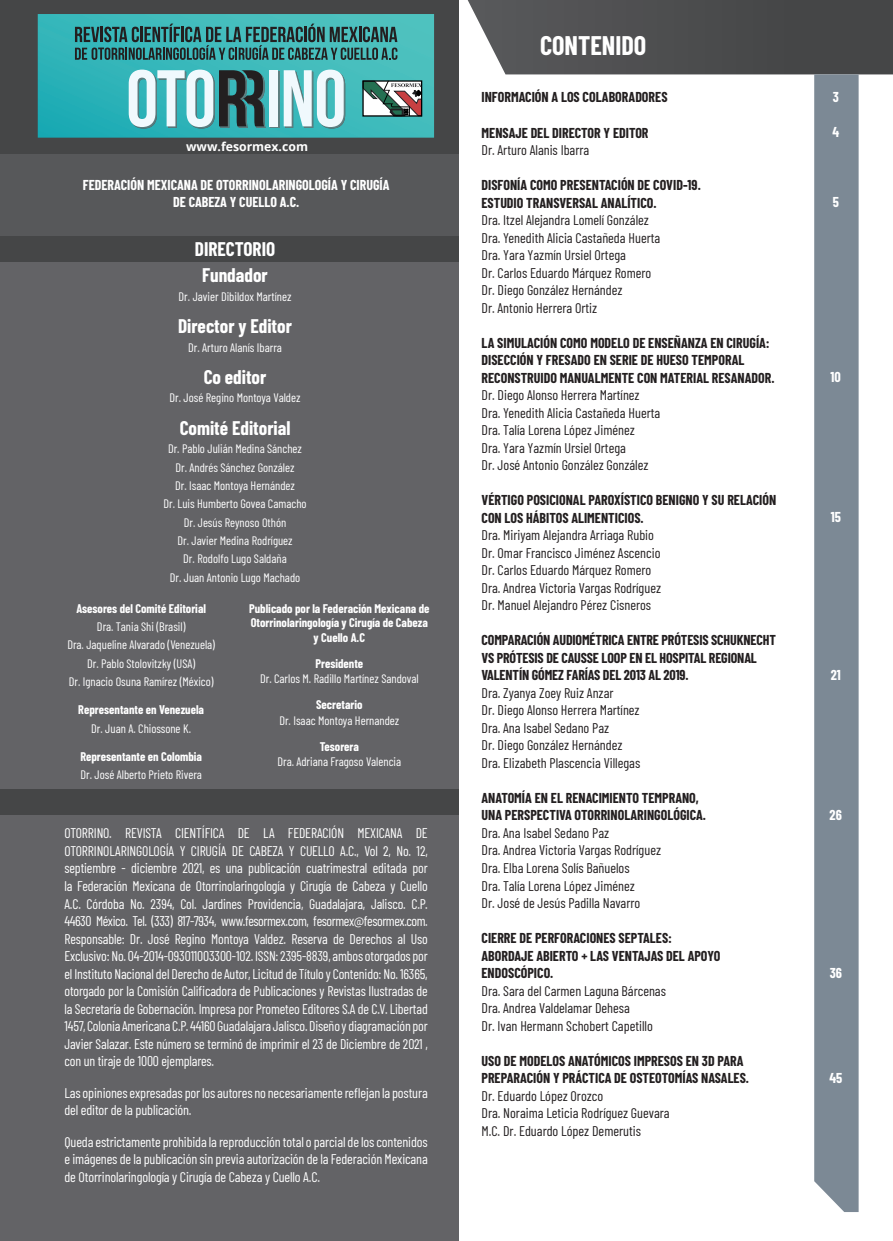
<style>
.page{position:relative;width:893px;height:1241px;background:#fff}
.page>*{position:absolute;margin:0;border:0;box-sizing:border-box;transform-origin:0 0}
.t1{font:700 26.25px "Barlow Condensed";color:#fff}
.t2{font:700 19.25px "Barlow Condensed";color:#fff}
.t3{font:14px/17.5px "Barlow Condensed";letter-spacing:-.01em;color:#fff;text-align:justify}
.t4{font:14px/17.5px "Barlow Condensed";color:#231f20}
.t5{font:700 14px/17.5px "Barlow Condensed";color:#231f20}
.t6{font:700 14px/17.5px "Barlow Condensed";color:#fff;text-align:center}
.t7{font:12.25px/18.4px "Barlow Condensed";color:#fff;text-align:center}
.t8{font:700 12.25px/14.7px "Barlow Condensed";color:#fff;text-align:center}
.t9{font:700 12.25px "Open Sans";color:#fff}
</style>
<div class="page">
<div style="left:0;top:0;width:459px;height:162px;background:#454647"></div>
<svg style="left:38px;top:14px;width:396px;height:124px;background:#37b6b9"></svg>
<div style="left:270px;top:72px;width:9px;height:56px;background:#f0f9fd"></div>
<svg style="left:75px;top:24px;width:322px;height:36px;background:#357e7f"></svg>
<div style="left:269px;top:70px;width:9px;height:56px;background:#f0f9fd"></div>
<svg style="left:284px;top:70px;width:61px;height:58px;background:#b0dadd"></svg>
<svg style="left:129px;top:70px;width:137px;height:58px;background:#73a6a9"></svg>
<svg style="left:468px;top:0;width:425px;height:74px;background:#535455"></svg>
<div style="left:0;top:260px;width:459px;height:980px;background:#636366"></div>
<div style="left:0;top:155px;width:459px;height:81px;background:#57585a"></div>
<div style="left:0;top:236px;width:459px;height:26px;background:#454647"></div>
<div style="left:0;top:789px;width:459px;height:25px;background:#454647"></div>
<svg style="left:814px;top:74px;width:45px;height:1137px;background:#7f8b97"></svg>
<svg style="left:362px;top:80px;width:60px;height:37px;background:#8d908b"></svg>
<p class="t9" style="left:186px;top:138px;width:123px">www.fesormex.com</p>
<p class="t6" style="left:83px;top:175px;width:308px">FEDERACIÓN MEXICANA DE OTORRINOLARINGOLOGÍA Y CIRUGÍA<br>DE CABEZA Y CUELLO A.C.</p>
<h2 class="t2" style="left:195px;top:235px;width:82px">DIRECTORIO</h2>
<h2 class="t2" style="left:202px;top:262px;width:67px">Fundador</h2>
<p class="t7" style="left:179px;top:286px;width:114px">Dr. Javier Dibildox Martínez</p>
<h2 class="t2" style="left:178px;top:312px;width:115px">Director y Editor</h2>
<p class="t7" style="left:188px;top:337px;width:95px">Dr. Arturo Alanís Ibarra</p>
<h2 class="t2" style="left:204px;top:363px;width:64px">Co editor</h2>
<p class="t7" style="left:169px;top:388px;width:133px">Dr. José Regino Montoya Valdez</p>
<h2 class="t2" style="left:180px;top:414px;width:112px">Comité Editorial</h2>
<p class="t7" style="left:163px;top:438px;width:145px">Dr. Pablo Julián Medina Sánchez<br>Dr. Andrés Sánchez González<br>Dr. Isaac Montoya Hernández<br>Dr. Luis Humberto Govea Camacho<br>Dr. Jesús Reynoso Othón<br>Dr. Javier Medina Rodríguez<br>Dr. Rodolfo Lugo Saldaña<br>Dr. Juan Antonio Lugo Machado</p>
<p class="t8" style="left:76px;top:600px;width:131px">Asesores del Comité Editorial</p>
<p class="t7" style="left:67px;top:616px;width:149px">Dra. Tania Shi (Brasil)<br>Dra. Jaqueline Alvarado (Venezuela)<br>Dr. Pablo Stolovitzky (USA)<br>Dr. Ignacio Osuna Ramírez (México)</p>
<p class="t8" style="left:78px;top:701px;width:127px">Representante en Venezuela</p>
<p class="t7" style="left:91px;top:718px;width:101px">Dr. Juan A. Chiossone K.</p>
<p class="t8" style="left:80px;top:748px;width:123px">Representante en Colombia</p>
<p class="t7" style="left:80px;top:764px;width:123px">Dr. José Alberto Prieto Rivera</p>
<p class="t8" style="left:249px;top:600px;width:182px">Publicado por la Federación Mexicana de<br>Otorrinolaringología y Cirugía de Cabeza y Cuello A.C</p>
<p class="t8" style="left:315px;top:655px;width:49px">Presidente</p>
<p class="t7" style="left:260px;top:668px;width:160px">Dr. Carlos M. Radillo Martínez Sandoval</p>
<p class="t8" style="left:316px;top:696px;width:48px">Secretario</p>
<p class="t7" style="left:279px;top:710px;width:121px">Dr. Isaac Montoya Hernandez</p>
<p class="t8" style="left:320px;top:738px;width:41px">Tesorera</p>
<p class="t7" style="left:277px;top:751px;width:125px">Dra. Adriana Fragoso Valencia</p>
<p class="t3" style="left:64px;top:823px;width:365px">OTORRINO. REVISTA CIENTÍFICA DE LA FEDERACIÓN MEXICANA DE OTORRINOLARINGOLOGÍA Y CIRUGÍA DE CABEZA Y CUELLO A.C., Vol 2, No. 12, septiembre - diciembre 2021, es una publicación cuatrimestral editada por la Federación Mexicana de Otorrinolaringología y Cirugía de Cabeza y Cuello A.C. Córdoba No. 2394, Col. Jardines Providencia, Guadalajara, Jalisco. C.P.<br>44630 México. Tel. (333) 817-7934, www.fesormex.com, fesormex@fesormex.com.<br>Responsable: Dr. José Regino Montoya Valdez. Reserva de Derechos al Uso Exclusivo: No. 04-2014-093011003300-102. ISSN: 2395-8839, ambos otorgados por el Instituto Nacional del Derecho de Autor, Licitud de Título y Contenido: No. 16365, otorgado por la Comisión Calificadora de Publicaciones y Revistas Ilustradas de la Secretaría de Gobernación. Impresa por Prometeo Editores S.A de C.V. Libertad 1457, Colonia Americana C.P. 44160 Guadalajara Jalisco. Diseño y diagramación por Javier Salazar. Este número se terminó de imprimir el 23 de Diciembre de 2021 , con un tiraje de 1000 ejemplares.</p>
<p class="t3" style="left:64px;top:1082px;width:365px">Las opiniones expresadas por los autores no necesariamente reflejan la postura del editor de la publicación.</p>
<p class="t3" style="left:64px;top:1131px;width:365px">Queda estrictamente prohibida la reproducción total o parcial de los contenidos e imágenes de la publicación sin previa autorización de la Federación Mexicana de Otorrinolaringología y Cirugía de Cabeza y Cuello A.C.</p>
<h1 class="t1" style="left:540px;top:27px;width:108px">CONTENIDO</h1>
<p class="t5" style="left:481px;top:88px;width:188px">INFORMACIÓN A LOS COLABORADORES</p>
<p class="t5" style="left:481px;top:123px;width:169px">MENSAJE DEL DIRECTOR Y EDITOR</p>
<p class="t4" style="left:481px;top:140px;width:109px">Dr. Arturo Alanis Ibarra</p>
<p class="t5" style="left:481px;top:175px;width:221px">DISFONÍA COMO PRESENTACIÓN DE COVID-19.<br>ESTUDIO TRANSVERSAL ANALÍTICO.</p>
<p class="t4" style="left:481px;top:210px;width:180px">Dra. Itzel Alejandra Lomelí González<br>Dra. Yenedith Alicia Castañeda Huerta<br>Dra. Yara Yazmín Ursiel Ortega<br>Dr. Carlos Eduardo Márquez Romero<br>Dr. Diego González Hernández<br>Dr. Antonio Herrera Ortiz</p>
<p class="t5" style="left:481px;top:333px;width:295px">LA SIMULACIÓN COMO MODELO DE ENSEÑANZA EN CIRUGÍA:<br>DISECCIÓN Y FRESADO EN SERIE DE HUESO TEMPORAL<br>RECONSTRUIDO MANUALMENTE CON MATERIAL RESANADOR.</p>
<p class="t4" style="left:481px;top:385px;width:180px">Dr. Diego Alonso Herrera Martínez Dra. Yenedith Alicia Castañeda Huerta Dra. Talía Lorena López Jiménez<br>Dra. Yara Yazmín Ursiel Ortega<br>Dr. José Antonio González González</p>
<p class="t5" style="left:481px;top:490px;width:296px">VÉRTIGO POSICIONAL PAROXÍSTICO BENIGNO Y SU RELACIÓN<br>CON LOS HÁBITOS ALIMENTICIOS.</p>
<p class="t4" style="left:481px;top:525px;width:181px">Dra. Miriyam Alejandra Arriaga Rubio Dr. Omar Francisco Jiménez Ascencio Dr. Carlos Eduardo Márquez Romero Dra. Andrea Victoria Vargas Rodríguez Dr. Manuel Alejandro Pérez Cisneros</p>
<p class="t5" style="left:481px;top:630px;width:296px">COMPARACIÓN AUDIOMÉTRICA ENTRE PRÓTESIS SCHUKNECHT<br>VS PRÓTESIS DE CAUSSE LOOP EN EL HOSPITAL REGIONAL<br>VALENTÍN GÓMEZ FARÍAS DEL 2013 AL 2019.</p>
<p class="t4" style="left:481px;top:683px;width:160px">Dra. Zyanya Zoey Ruiz Anzar<br>Dr. Diego Alonso Herrera Martínez<br>Dra. Ana Isabel Sedano Paz<br>Dr. Diego González Hernández<br>Dra. Elizabeth Plascencia Villegas</p>
<p class="t5" style="left:481px;top:788px;width:226px">ANATOMÍA EN EL RENACIMIENTO TEMPRANO,<br>UNA PERSPECTIVA OTORRINOLARINGOLÓGICA.</p>
<p class="t4" style="left:481px;top:823px;width:181px">Dra. Ana Isabel Sedano Paz<br>Dra. Andrea Victoria Vargas Rodríguez<br>Dra. Elba Lorena Solís Bañuelos<br>Dra. Talía Lorena López Jiménez<br>Dr. José de Jesús Padilla Navarro</p>
<p class="t5" style="left:481px;top:928px;width:240px">CIERRE DE PERFORACIONES SEPTALES:<br>ABORDAJE ABIERTO + LAS VENTAJAS DEL APOYO<br>ENDOSCÓPICO.</p>
<p class="t4" style="left:481px;top:980px;width:186px">Dra. Sara del Carmen Laguna Bárcenas<br>Dra. Andrea Valdelamar Dehesa<br>Dr. Ivan Hermann Schobert Capetillo</p>
<p class="t5" style="left:481px;top:1050px;width:269px">USO DE MODELOS ANATÓMICOS IMPRESOS EN 3D PARA<br>PREPARACIÓN Y PRÁCTICA DE OSTEOTOMÍAS NASALES.</p>
<p class="t4" style="left:481px;top:1085px;width:190px">Dr. Eduardo López Orozco<br>Dra. Noraima Leticia Rodríguez Guevara<br>M.C. Dr. Eduardo López Demerutis</p>
<p class="t6" style="left:833px;top:87px;width:8px">3</p>
<p class="t6" style="left:832px;top:122px;width:8px">4</p>
<p class="t6" style="left:833px;top:192px;width:8px">5</p>
<p class="t6" style="left:831px;top:367px;width:12px">10</p>
<p class="t6" style="left:831px;top:507px;width:12px">15</p>
<p class="t6" style="left:831px;top:665px;width:11px">21</p>
<p class="t6" style="left:830px;top:805px;width:14px">26</p>
<p class="t6" style="left:830px;top:962px;width:14px">36</p>
<p class="t6" style="left:829px;top:1067px;width:14px">45</p>
</div>
